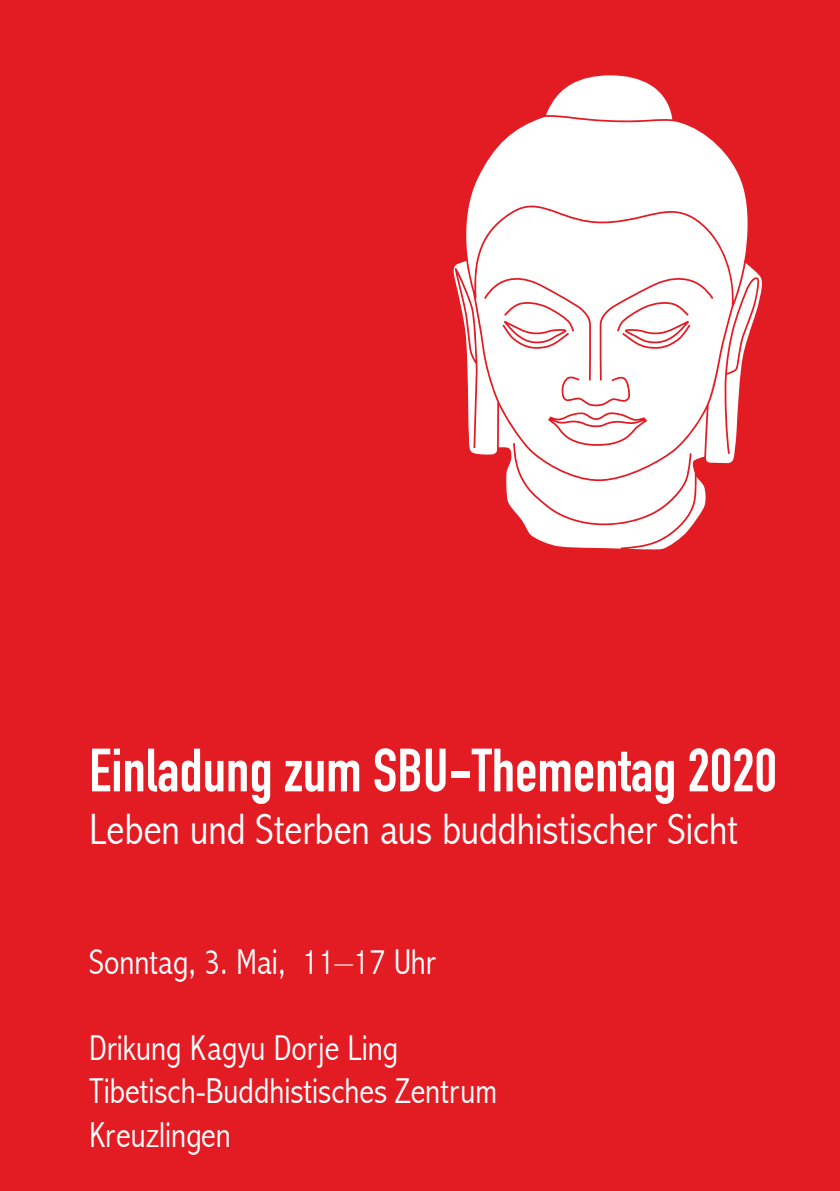
<style>
.page{position:relative;width:840px;height:1191px;background:#fff}
.page>*{position:absolute;margin:0;border:0;box-sizing:border-box;transform-origin:0 0}
.t1{font:700 60px "DIN Condensed";color:#fff}
.t2{font:300 condensed 44px "Abadi";color:#fff}
.t3{font:300 condensed 36px/43.2px "Abadi";color:#fff}
</style>
<div class="page">
<div style="left:0;top:0;width:839px;height:1191px;background:#e31b23"></div>
<svg style="left:466px;top:117px;width:281px;height:144px;fill:#fff"></svg>
<svg style="left:544px;top:75px;width:128px;height:46px"></svg>
<div style="left:473px;top:207px;width:260px;height:54px;background:#fff"></div>
<svg style="left:453px;top:261px;width:309px;height:288px"></svg>
<h1 class="t1" style="left:89px;top:730px;width:689px">Einladung zum SBU-Thementag 2020</h1>
<p class="t2" style="left:89px;top:804px;width:650px">Leben und Sterben aus buddhistischer Sicht</p>
<p class="t3" style="left:89px;top:940px;width:348px">Sonntag, 3. Mai, 11–17 Uhr</p>
<p class="t3" style="left:89px;top:1026px;width:409px">Drikung Kagyu Dorje Ling<br>Tibetisch-Buddhistisches Zentrum<br>Kreuzlingen</p>
</div>
